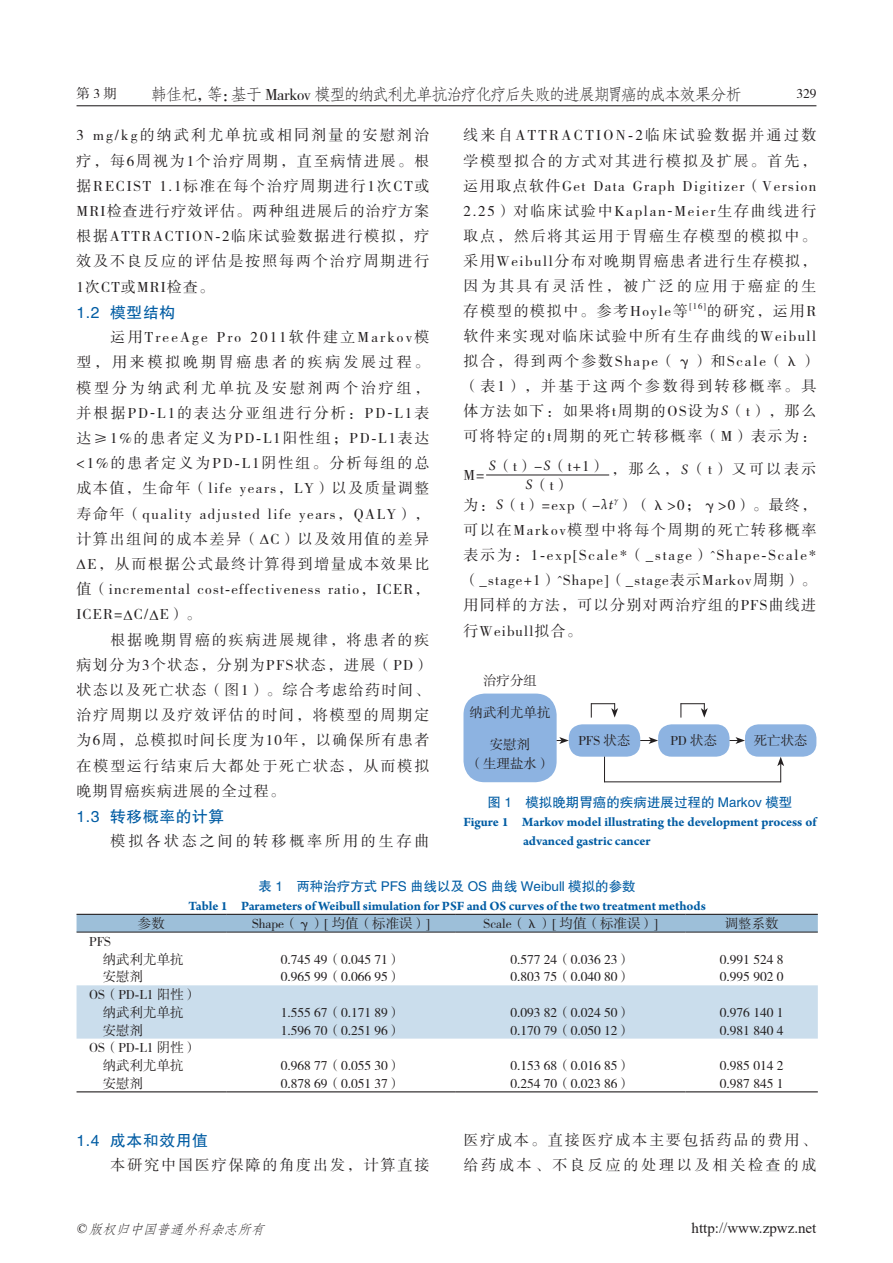
<style>
.page{position:relative;width:893px;height:1263px;background:#fff}
.page>*{position:absolute;margin:0;border:0;box-sizing:border-box;transform-origin:0 0}
.t1{font:16.5px "FZFSK GBK1 0";letter-spacing:-.105em;color:#231f20}
.t2{font:15.75px "FZHTK GBK1 0";letter-spacing:.04em;color:#015ca3}
.t3{font:15px/25.2px "FZSSK GBK1 0";letter-spacing:.11em;color:#231f20;text-align:justify}
.t4{font:15px/24.8px "FZSSK GBK1 0";letter-spacing:.155em;color:#231f20}
.t5{font:15px "Times New Roman";color:#231f20}
.t6{font:15px "FZSSK GBK1 0";letter-spacing:.19em;color:#231f20}
.t7{font:13.5px/17.7px "FZSSK GBK1 0";color:#231f20}
.t8{font:700 13.5px/19.5px "Arno Pro";letter-spacing:-.005em;color:#015ca3}
.t9{font:13.5px "FZHTK GBK1 0";color:#015ca3}
.t10{font:italic 13.5px "FZFSK GBK1 0";color:#231f20}
.t11{font:8.7px "FZSSK GBK1 0";color:#231f20}
.t12{font:italic 8.7px "Arno Pro";color:#231f20}
.s1{font-family:"FZSSK GBK1 0"}
.s2{font-family:"Times New Roman"}
.s3{font-family:"Arno Pro";font-style:italic}
</style>
<div class="page">
<hr style="left:77px;top:105px;width:739px;height:1px;background:#231f20">
<hr style="left:486px;top:475px;width:123px;height:1px;background:#231f20">
<div style="left:463px;top:693px;width:94px;height:89px;background:#8db3e1;border-radius:21px"></div>
<div style="left:569px;top:724px;width:71px;height:33px;background:#8db3e1;border-radius:14px"></div>
<div style="left:658px;top:724px;width:72px;height:33px;background:#8db3e1;border-radius:14px"></div>
<div style="left:745px;top:724px;width:71px;height:33px;background:#8db3e1;border-radius:14px"></div>
<svg style="left:557px;top:737px;width:12px;height:7px"></svg>
<svg style="left:640px;top:737px;width:18px;height:7px"></svg>
<svg style="left:730px;top:737px;width:15px;height:7px"></svg>
<svg style="left:777px;top:757px;width:7px;height:25px"></svg>
<svg style="left:604px;top:757px;width:1px;height:24px"></svg>
<hr style="left:604px;top:781px;width:177px;height:1px;background:#231f20">
<svg style="left:591px;top:703px;width:27px;height:15px"></svg>
<svg style="left:680px;top:703px;width:28px;height:15px"></svg>
<div style="left:77px;top:915px;width:741px;height:17px;background:#9dbfd9"></div>
<div style="left:77px;top:985px;width:741px;height:53px;background:#caddec"></div>
<hr style="left:77px;top:914px;width:149px;height:1px;background:#231f20">
<hr style="left:226px;top:914px;width:230px;height:1px;background:#231f20">
<hr style="left:456px;top:914px;width:229px;height:1px;background:#231f20">
<hr style="left:685px;top:914px;width:133px;height:1px;background:#231f20">
<hr style="left:77px;top:1091px;width:149px;height:1px;background:#231f20">
<hr style="left:226px;top:1091px;width:230px;height:1px;background:#231f20">
<hr style="left:456px;top:1091px;width:229px;height:1px;background:#231f20">
<hr style="left:685px;top:1091px;width:133px;height:1px;background:#231f20">
<hr style="left:77px;top:932px;width:149px;height:1px;background:#231f20">
<hr style="left:226px;top:932px;width:230px;height:1px;background:#231f20">
<hr style="left:456px;top:932px;width:229px;height:1px;background:#231f20">
<hr style="left:685px;top:932px;width:133px;height:1px;background:#231f20">
<p class="t7" style="left:77px;top:86px;width:42px">第3期</p>
<p class="t1" style="left:151px;top:85px;width:593px">韩佳杞，等：基于 <span class="s1">Markov</span> 模型的纳武利尤单抗治疗化疗后失败的进展期胃癌的成本效果分析</p>
<p class="t7" style="left:796px;top:86px;width:22px">329</p>
<p class="t3" style="left:77px;top:124px;width:354px">3 mg/kg的纳武利尤单抗或相同剂量的安慰剂治疗，每6周视为1个治疗周期，直至病情进展。根据RECIST 1.1标准在每个治疗周期进行1次CT或MRI检查进行疗效评估。两种组进展后的治疗方案根据ATTRACTION<span class="s2">-</span>2临床试验数据进行模拟，疗效及不良反应的评估是按照每两个治疗周期进行1次CT或MRI检查。</p>
<p class="t2" style="left:77px;top:303px;width:100px">1.2 模型结构</p>
<p class="t3" style="left:77px;top:325px;width:355px;text-indent:34px">运用TreeAge Pro 2011软件建立Markov模型，用来模拟晚期胃癌患者的疾病发展过程。模型分为纳武利尤单抗及安慰剂两个治疗组，并根据PD<span class="s2">-</span>L1的表达分亚组进行分析：PD<span class="s2">-</span>L1表达≥1%的患者定义为PD<span class="s2">-</span>L1阳性组；PD<span class="s2">-</span>L1表达&lt;1%的患者定义为PD<span class="s2">-</span>L1阴性组。分析每组的总成本值，生命年（life years，LY）以及质量调整寿命年（quality adjusted life years，QALY），计算出组间的成本差异（∆C）以及效用值的差异∆E，从而根据公式最终计算得到增量成本效果比值（incremental cost<span class="s2">-</span>effectiveness ratio，ICER，ICER=∆C/∆E）。</p>
<p class="t3" style="left:77px;top:628px;width:355px;text-indent:34px">根据晚期胃癌的疾病进展规律，将患者的疾病划分为3个状态，分别为PFS状态，进展（PD）状态以及死亡状态（图1）。综合考虑给药时间、治疗周期以及疗效评估的时间，将模型的周期定为6周，总模拟时间长度为10年，以确保所有患者在模型运行结束后大都处于死亡状态，从而模拟晚期胃癌疾病进展的全过程。</p>
<p class="t2" style="left:77px;top:807px;width:149px">1.3 转移概率的计算</p>
<p class="t6" style="left:111px;top:833px;width:320px">模拟各状态之间的转移概率所用的生存曲</p>
<p class="t3" style="left:463px;top:124px;width:355px">线来自ATTRACTION<span class="s2">-</span>2临床试验数据并通过数学模型拟合的方式对其进行模拟及扩展。首先，运用取点软件Get Data Graph Digitizer（Version 2.25）对临床试验中Kaplan<span class="s2">-</span>Meier生存曲线进行取点，然后将其运用于胃癌生存模型的模拟中。采用Weibull分布对晚期胃癌患者进行生存模拟，因为其具有灵活性，被广泛的应用于癌症的生存模型的模拟中。参考Hoyle等</p>
<p class="t11" style="left:689px;top:301px;width:18px">[16]</p>
<p class="t3" style="left:463px;top:299px;width:354px;text-indent:243px">的研究，运用R软件来实现对临床试验中所有生存曲线的Weibull拟合，得到两个参数Shape（γ）和Scale（λ）（表1），并基于这两个参数得到转移概率。具体方法如下：如果将t周期的OS设为<span class="s3">S</span>（t），那么可将特定的t周期的死亡转移概率（M）表示为：</p>
<p class="t3" style="left:463px;top:463px;width:22px">M=</p>
<p class="t3" style="left:526px;top:473px;width:46px"><span class="s3">S</span>（t）</p>
<p class="t3" style="left:489px;top:457px;width:329px"><sup>S</sup>（t）-<sup>S</sup>（t+1），那么，<span class="s3">S</span>（t）又可以表示</p>
<p class="t3" style="left:463px;top:493px;width:354px">为：<span class="s3">S</span>（t）=exp（-<span class="s3">λt</span> ）（λ&gt;0；γ&gt;0）。最终，</p>
<p class="t12" style="left:614px;top:495px;width:5px">γ</p>
<p class="t3" style="left:463px;top:518px;width:355px">可以在Markov模型中将每个周期的死亡转移概率表示为：1<span class="s2">-</span>exp[Scale*（_stage）^Shape<span class="s2">-</span>Scale*（_stage+1）^Shape]（_stage表示Markov周期）。用同样的方法，可以分别对两治疗组的PFS曲线进行Weibull拟合。</p>
<p class="t7" style="left:483px;top:672px;width:55px">治疗分组</p>
<p class="t7" style="left:470px;top:704px;width:82px">纳武利尤单抗</p>
<p class="t7" style="left:470px;top:735px;width:82px;line-height:19.5px;text-align:center">安慰剂<br>（生理盐水）</p>
<p class="t7" style="left:578px;top:733px;width:54px">PFS 状态</p>
<p class="t7" style="left:670px;top:733px;width:48px">PD 状态</p>
<p class="t7" style="left:754px;top:733px;width:56px">死亡状态</p>
<p class="t9" style="left:488px;top:795px;width:306px">图 1　模拟晚期胃癌的疾病进展过程的 Markov 模型</p>
<p class="t8" style="left:523px;top:812px;width:295px;text-indent:-60px">Figure 1 Markov model illustrating the development process of advanced gastric cancer</p>
<p class="t9" style="left:259px;top:879px;width:379px">表 1　两种治疗方式 PFS 曲线以及 OS 曲线 Weibull 模拟的参数</p>
<p class="t8" style="left:188px;top:896px;width:519px">Table 1 Parameters of Weibull simulation for PSF and OS curves of the two treatment methods</p>
<p class="t7" style="left:138px;top:915px;width:28px">参数</p>
<p class="t7" style="left:252px;top:915px;width:179px">Shape（γ）[ 均值（标准误）]</p>
<p class="t7" style="left:484px;top:915px;width:176px">Scale（λ）[ 均值（标准误）]</p>
<p class="t7" style="left:725px;top:915px;width:55px">调整系数</p>
<p class="t7" style="left:89px;top:933px;width:96px">PFS<br>　纳武利尤单抗</p>
<p class="t7" style="left:281px;top:951px;width:122px">0.745 49（0.045 71）</p>
<p class="t7" style="left:510px;top:951px;width:122px">0.577 24（0.036 23）</p>
<p class="t7" style="left:720px;top:951px;width:65px">0.991 524 8</p>
<p class="t7" style="left:89px;top:968px;width:55px">　安慰剂</p>
<p class="t7" style="left:281px;top:968px;width:122px">0.965 99（0.066 95）</p>
<p class="t7" style="left:510px;top:968px;width:122px">0.803 75（0.040 80）</p>
<p class="t7" style="left:720px;top:968px;width:65px">0.995 902 0</p>
<p class="t7" style="left:89px;top:986px;width:110px">OS（PD<span class="s2">-</span>L1 阳性）　纳武利尤单抗</p>
<p class="t7" style="left:281px;top:1004px;width:122px">1.555 67（0.171 89）</p>
<p class="t7" style="left:510px;top:1004px;width:122px">0.093 82（0.024 50）</p>
<p class="t7" style="left:720px;top:1004px;width:65px">0.976 140 1</p>
<p class="t7" style="left:89px;top:1022px;width:55px">　安慰剂</p>
<p class="t7" style="left:281px;top:1022px;width:122px">1.596 70（0.251 96）</p>
<p class="t7" style="left:510px;top:1022px;width:122px">0.170 79（0.050 12）</p>
<p class="t7" style="left:720px;top:1022px;width:65px">0.981 840 4</p>
<p class="t7" style="left:89px;top:1039px;width:110px">OS（PD<span class="s2">-</span>L1 阴性）　纳武利尤单抗</p>
<p class="t7" style="left:281px;top:1057px;width:122px">0.968 77（0.055 30）</p>
<p class="t7" style="left:510px;top:1057px;width:122px">0.153 68（0.016 85）</p>
<p class="t7" style="left:720px;top:1057px;width:65px">0.985 014 2</p>
<p class="t7" style="left:89px;top:1075px;width:55px">　安慰剂</p>
<p class="t7" style="left:281px;top:1075px;width:122px">0.878 69（0.051 37）</p>
<p class="t7" style="left:510px;top:1075px;width:122px">0.254 70（0.023 86）</p>
<p class="t7" style="left:720px;top:1075px;width:65px">0.987 845 1</p>
<p class="t2" style="left:77px;top:1132px;width:133px">1.4 成本和效用值</p>
<p class="t3" style="left:111px;top:1153px;width:320px">本研究中国医疗保障的角度出发，计算直接</p>
<p class="t4" style="left:463px;top:1129px;width:355px">医疗成本。直接医疗成本主要包括药品的费用、给药成本、不良反应的处理以及相关检查的成</p>
<p class="t10" style="left:76px;top:1221px;width:194px"><span class="s2">©</span> 版权归中国普通外科杂志所有</p>
<p class="t5" style="left:692px;top:1217px;width:126px">http://www.zpwz.net</p>
</div>
